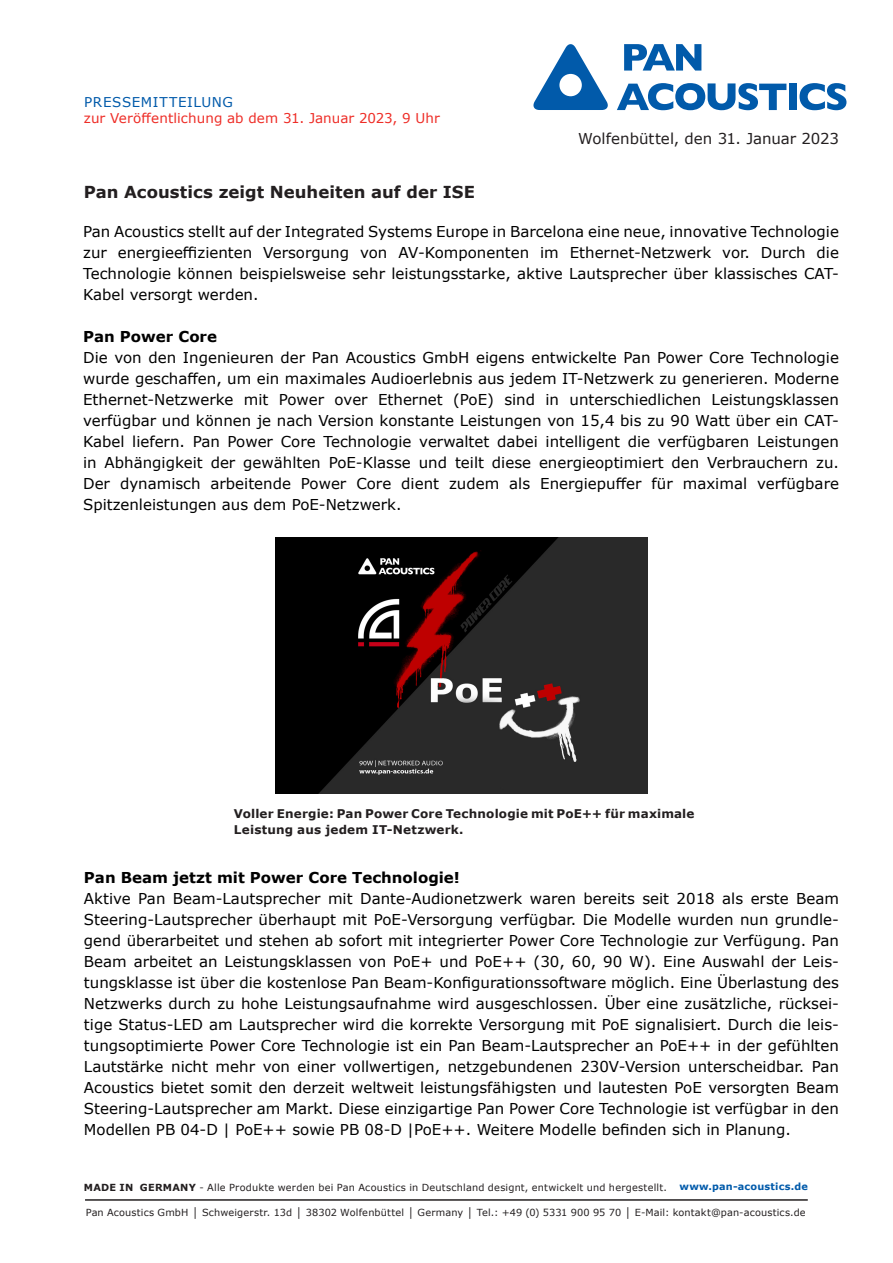
<style>
.page{position:relative;width:893px;height:1263px;background:#fff}
.page>*{position:absolute;margin:0;border:0;box-sizing:border-box;transform-origin:0 0}
.t1{font:700 16.5px "Verdana";color:#231f20}
.t2{font:15px/21px "Verdana";color:#000;text-align:justify}
.t3{font:700 15px "Verdana";color:#000}
.t4{font:15px "Verdana";color:#231f20}
.t5{font:13.5px "Verdana";color:#ee2d27}
.t6{font:13.5px "Verdana";letter-spacing:.045em;color:#015aaa}
.t7{font:700 12px/16.5px "Verdana";letter-spacing:.015em;color:#231f20}
.t8{font:9.75px "Verdana";letter-spacing:.02em;color:#231f20}
.t9{font:700 9.75px "Verdana";letter-spacing:.02em;color:#015aaa}
.s1{font-weight:700}
</style>
<div class="page">
<svg style="left:624px;top:44px;width:77px;height:27px"></svg>
<svg style="left:617px;top:83px;width:169px;height:27px"></svg>
<div style="left:789px;top:84px;width:8px;height:26px;background:#015aaa"></div>
<svg style="left:799px;top:83px;width:47px;height:27px"></svg>
<svg style="left:533px;top:44px;width:75px;height:66px"></svg>
<hr style="left:85px;top:1199px;width:723px;height:1px;background:#231f20">
<img style="left:275px;top:537px;width:372px;height:257px">
<p class="t6" style="left:84px;top:93px;width:150px">PRESSEMITTEILUNG</p>
<p class="t5" style="left:84px;top:109px;width:357px">zur Veröffentlichung ab dem 31. Januar 2023, 9 Uhr</p>
<p class="t1" style="left:84px;top:181px;width:393px">Pan Acoustics zeigt Neuheiten auf der ISE</p>
<p class="t4" style="left:578px;top:128px;width:262px">Wolfenbüttel, den 31. Januar 2023</p>
<p class="t2" style="left:83px;top:221px;width:757px">Pan Acoustics stellt auf der Integrated Systems Europe in Barcelona eine neue, innovative Technologie zur energieeffizienten Versorgung von AV-Komponenten im Ethernet-Netzwerk vor. Durch die Technologie können beispielsweise sehr leistungsstarke, aktive Lautsprecher über klassisches CAT-Kabel versorgt werden.</p>
<p class="t3" style="left:83px;top:326px;width:135px">Pan Power Core</p>
<p class="t2" style="left:83px;top:347px;width:757px">Die von den Ingenieuren der Pan Acoustics GmbH eigens entwickelte Pan Power Core Technologie wurde geschaffen, um ein maximales Audioerlebnis aus jedem IT-Netzwerk zu generieren. Moderne Ethernet-Netzwerke mit Power over Ethernet (PoE) sind in unterschiedlichen Leistungsklassen verfügbar und können je nach Version konstante Leistungen von 15,4 bis zu 90 Watt über ein CAT-Kabel liefern. Pan Power Core Technologie verwaltet dabei intelligent die verfügbaren Leistungen in Abhängigkeit der gewählten PoE-Klasse und teilt diese energieoptimiert den Verbrauchern zu.<br>Der dynamisch arbeitende Power Core dient zudem als Energiepuffer für maximal verfügbare Spitzenleistungen aus dem PoE-Netzwerk.</p>
<p class="t7" style="left:234px;top:805px;width:462px">Voller Energie: Pan Power Core Technologie mit PoE++ für maximale<br>Leistung aus jedem IT-Netzwerk.</p>
<p class="t3" style="left:84px;top:867px;width:377px">Pan Beam jetzt mit Power Core Technologie!</p>
<p class="t2" style="left:84px;top:888px;width:756px">Aktive Pan Beam-Lautsprecher mit Dante-Audionetzwerk waren bereits seit 2018 als erste Beam Steering-Lautsprecher überhaupt mit PoE-Versorgung verfügbar. Die Modelle wurden nun grundle&shy;gend überarbeitet und stehen ab sofort mit integrierter Power Core Technologie zur Verfügung. Pan Beam arbeitet an Leistungsklassen von PoE+ und PoE++ (30, 60, 90 W). Eine Auswahl der Leis&shy;tungsklasse ist über die kostenlose Pan Beam-Konfigurationssoftware möglich. Eine Überlastung des Netzwerks durch zu hohe Leistungsaufnahme wird ausgeschlossen. Über eine zusätzliche, rücksei&shy;tige Status-LED am Lautsprecher wird die korrekte Versorgung mit PoE signalisiert. Durch die leis&shy;tungsoptimierte Power Core Technologie ist ein Pan Beam-Lautsprecher an PoE++ in der gefühlten Lautstärke nicht mehr von einer vollwertigen, netzgebundenen 230V-Version unterscheidbar. Pan Acoustics bietet somit den derzeit weltweit leistungsfähigsten und lautesten PoE versorgten Beam Steering-Lautsprecher am Markt. Diese einzigartige Pan Power Core Technologie ist verfügbar in den Modellen PB 04-D | PoE++ sowie PB 08-D |PoE++. Weitere Modelle befinden sich in Planung.</p>
<p class="t8" style="left:84px;top:1180px;width:584px"><span class="s1">MADE IN GERMANY</span> - Alle Produkte werden bei Pan Acoustics in Deutschland designt, entwickelt und hergestellt.</p>
<p class="t9" style="left:679px;top:1180px;width:130px">www.pan-acoustics.de</p>
<p class="t8" style="left:86px;top:1205px;width:721px">Pan Acoustics GmbH │ Schweigerstr. 13d │ 38302 Wolfenbüttel │ Germany │ Tel.: +49 (0) 5331 900 95 70 │ E-Mail: kontakt@pan-acoustics.de</p>
</div>
